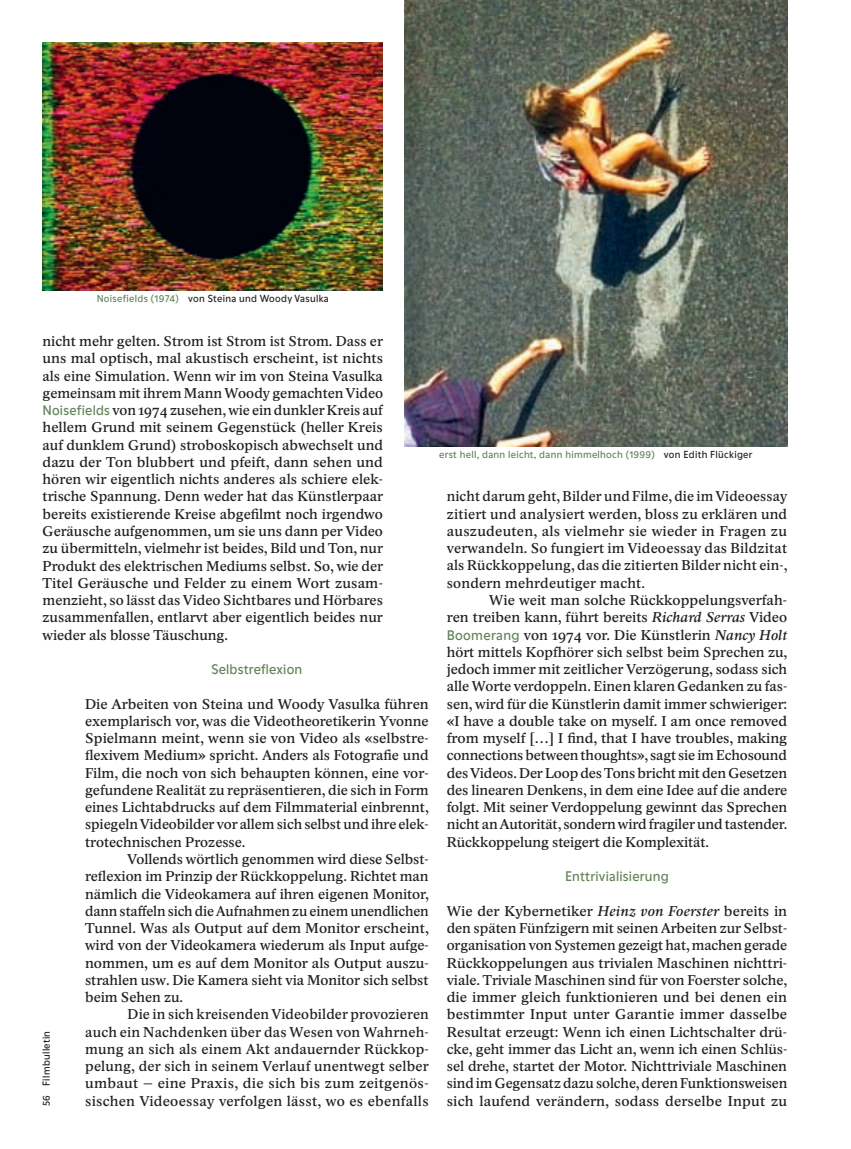
<style>
.page{position:relative;width:851px;height:1149px;background:#fff}
.page>*{position:absolute;margin:0;border:0;box-sizing:border-box;transform-origin:0 0}
.t1{font:14.25px/17.2px "Academica";color:#231f20;text-align:justify}
.t2{font:14.25px "RH Pluto";letter-spacing:.015em;color:#63845a}
.t3{font:10.5px "RH Pluto";letter-spacing:.03em;color:#63845a}
.t4{font:10.5px "RH Pluto";letter-spacing:.03em;color:#231f20}
.s1{color:#63845a}
.s2{font-family:"Academica";color:#231f20}
.s3{color:#231f20}
.s4{font-style:italic}
</style>
<div class="page">
<img style="left:404px;top:0;width:383px;height:446px">
<img style="left:43px;top:43px;width:340px;height:247px">
<p class="t4" style="left:97px;top:291px;width:233px"><span class="s1">Noisefields (1974)</span> von Steina und Woody Vasulka</p>
<p class="t1" style="left:43px;top:332px;width:342px">nicht mehr gelten. Strom ist Strom ist Strom. Dass er uns mal optisch, mal akustisch erscheint, ist nichts als eine Simulation. Wenn wir im von Steina Vasulka gemeinsam mit ihrem Mann Woody gemachten Video</p>
<p class="t2" style="left:43px;top:400px;width:95px">Noisefields <span class="s2">von</span></p>
<p class="t1" style="left:43px;top:401px;width:342px;text-indent:127px">zusehen, wie ein dunkler Kreis auf hellem Grund mit seinem Gegenstück (heller Kreis auf dunklem Grund) stroboskopisch abwechselt und dazu der Ton blubbert und pfeift, dann sehen und hören wir eigentlich nichts anderes als schiere elek&shy;trische Spannung. Denn weder hat das Künstlerpaar bereits existierende Kreise abgefilmt noch irgendwo Geräusche aufgenommen, um sie uns dann per Video zu übermitteln, vielmehr ist beides, Bild und Ton, nur Produkt des elektrischen Mediums selbst. So, wie der Titel Geräusche und Felder zu einem Wort zusam&shy;menzieht, so lässt das Video Sichtbares und Hörbares zusammenfallen, entlarvt aber eigentlich beides nur wieder als blosse Täuschung.</p>
<p class="t2" style="left:211px;top:659px;width:92px">Selbstreflexion</p>
<p class="t1" style="left:85px;top:695px;width:345px">Die Arbeiten von Steina und Woody Vasulka führen exemplarisch vor, was die Videotheoretikerin Yvonne Spielmann meint, wenn sie von Video als «selbstre&shy;flexivem Medium» spricht. Anders als Fotografie und Film, die noch von sich behaupten können, eine vor&shy;gefundene Realität zu repräsentieren, die sich in Form eines Lichtabdrucks auf dem Filmmaterial einbrennt, spiegeln Videobilder vor allem sich selbst und ihre elek&shy;trotechnischen Prozesse.</p>
<p class="t1" style="left:85px;top:850px;width:345px;text-indent:43px">Vollends wörtlich genommen wird diese Selbst&shy;reflexion im Prinzip der Rückkoppelung. Richtet man nämlich die Videokamera auf ihren eigenen Monitor, dann staffeln sich die Aufnahmen zu einem unendlichen Tunnel. Was als Output auf dem Monitor erscheint, wird von der Videokamera wiederum als Input aufge&shy;nommen, um es auf dem Monitor als Output auszu&shy;strahlen usw. Die Kamera sieht via Monitor sich selbst beim Sehen zu.</p>
<p class="t1" style="left:85px;top:1005px;width:345px;text-indent:43px">Die in sich kreisenden Videobilder provozieren auch ein Nachdenken über das Wesen von Wahrneh&shy;mung an sich als einem Akt andauernder Rückkop&shy;pelung, der sich in seinem Verlauf unentwegt selber umbaut – eine Praxis, die sich bis zum zeitgenös&shy;sischen Videoessay verfolgen lässt, wo es ebenfalls</p>
<p class="t4" style="left:39px;top:1106px;width:77px;rotate:-90deg">56 Filmbulletin</p>
<p class="t3" style="left:439px;top:447px;width:315px">erst hell, dann leicht, dann himmelhoch (1999) <span class="s3">von Edith Flückiger</span></p>
<p class="t1" style="left:446px;top:488px;width:342px">nicht darum geht, Bilder und Filme, die im Videoessay zitiert und analysiert werden, bloss zu erklären und auszudeuten, als vielmehr sie wieder in Fragen zu verwandeln. So fungiert im Videoessay das Bildzitat als Rückkoppelung, das die zitierten Bilder nicht ein-, sondern mehrdeutiger macht.</p>
<p class="t1" style="left:446px;top:591px;width:342px;text-align:right">Wie weit man solche Rückkoppelungsverfah-<br>ren treiben kann, führt bereits <span class="s4">Richard Serras</span> Video</p>
<p class="t2" style="left:446px;top:625px;width:103px">Boomerang <span class="s2">von</span></p>
<p class="t1" style="left:446px;top:626px;width:342px;text-indent:139px">vor. Die Künstlerin <span class="s4">Nancy Holt </span>hört mittels Kopfhörer sich selbst beim Sprechen zu, jedoch immer mit zeitlicher Verzögerung, sodass sich alle Worte verdoppeln. Einen klaren Gedanken zu fas&shy;sen, wird für die Künstlerin damit immer schwieriger: «I have a double take on myself. I am once removed from myself […] I find, that I have troubles, making connections between thoughts», sagt sie im Echosound des Videos. Der Loop des Tons bricht mit den Gesetzen des linearen Denkens, in dem eine Idee auf die andere folgt. Mit seiner Verdoppelung gewinnt das Sprechen nicht an Autorität, sondern wird fragiler und tastender.<br>Rückkoppelung steigert die Komplexität.</p>
<p class="t2" style="left:565px;top:866px;width:105px">Enttrivialisierung</p>
<p class="t1" style="left:446px;top:902px;width:342px">Wie der Kybernetiker <span class="s4">Heinz von Foerster</span> bereits in den späten Fünfzigern mit seinen Arbeiten zur Selbst&shy;organisation von Systemen gezeigt hat, machen gerade Rückkoppelungen aus trivialen Maschinen nichttri&shy;viale. Triviale Maschinen sind für von Foerster solche, die immer gleich funktionieren und bei denen ein bestimmter Input unter Garantie immer dasselbe Resultat erzeugt: Wenn ich einen Lichtschalter drü&shy;cke, geht immer das Licht an, wenn ich einen Schlüs&shy;sel drehe, startet der Motor. Nichttriviale Maschinen sind im Gegensatz dazu solche, deren Funktionsweisen sich laufend verändern, sodass derselbe Input zu</p>
</div>
